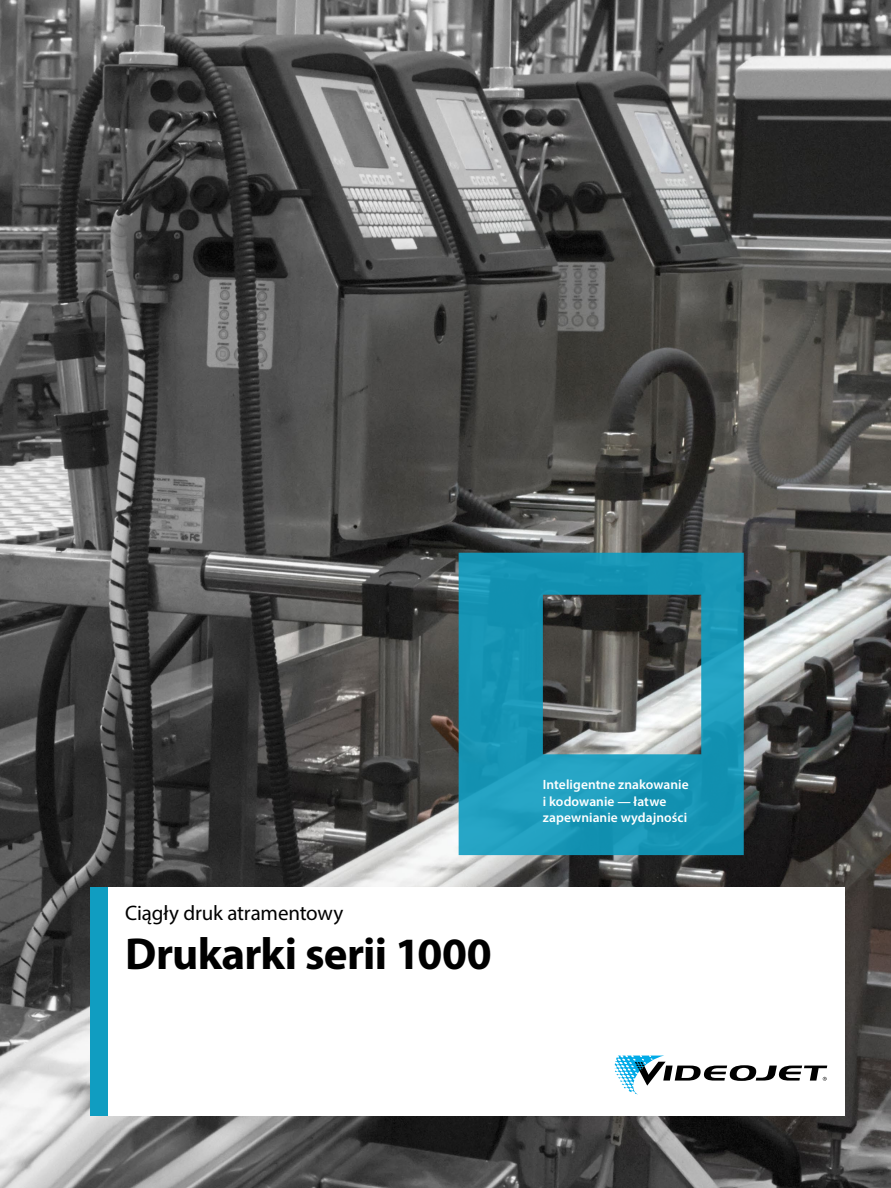
<style>
.page{position:relative;width:891px;height:1188px;background:#fff}
.page>*{position:absolute;margin:0;border:0;box-sizing:border-box;transform-origin:0 0}
.t1{font:700 45px "Myriad Pro";letter-spacing:-.015em;color:#000}
.t2{font:21px "Myriad Pro";letter-spacing:-.01em;color:#000}
.t3{font:600 13.5px/16.5px "Myriad Pro";letter-spacing:.005em;color:#fff}
</style>
<div class="page">
<img style="left:0;top:0;width:891px;height:1188px">
<div style="left:108px;top:887px;width:737px;height:229px;background:#fff"></div>
<div style="left:91px;top:887px;width:17px;height:229px;background:#109dc1"></div>
<svg style="left:615px;top:1056px;width:212px;height:38px"></svg>
<svg style="left:459px;top:553px;width:285px;height:302px;background:#30899f"></svg>
<h2 class="t2" style="left:125px;top:900px;width:220px">Ciągły druk atramentowy</h2>
<h1 class="t1" style="left:125px;top:925px;width:368px">Drukarki serii 1000</h1>
<p class="t3" style="left:543px;top:776px;width:147px">Inteligentne znakowanie i kodowanie — łatwe zapewnianie wydajności</p>
</div>
